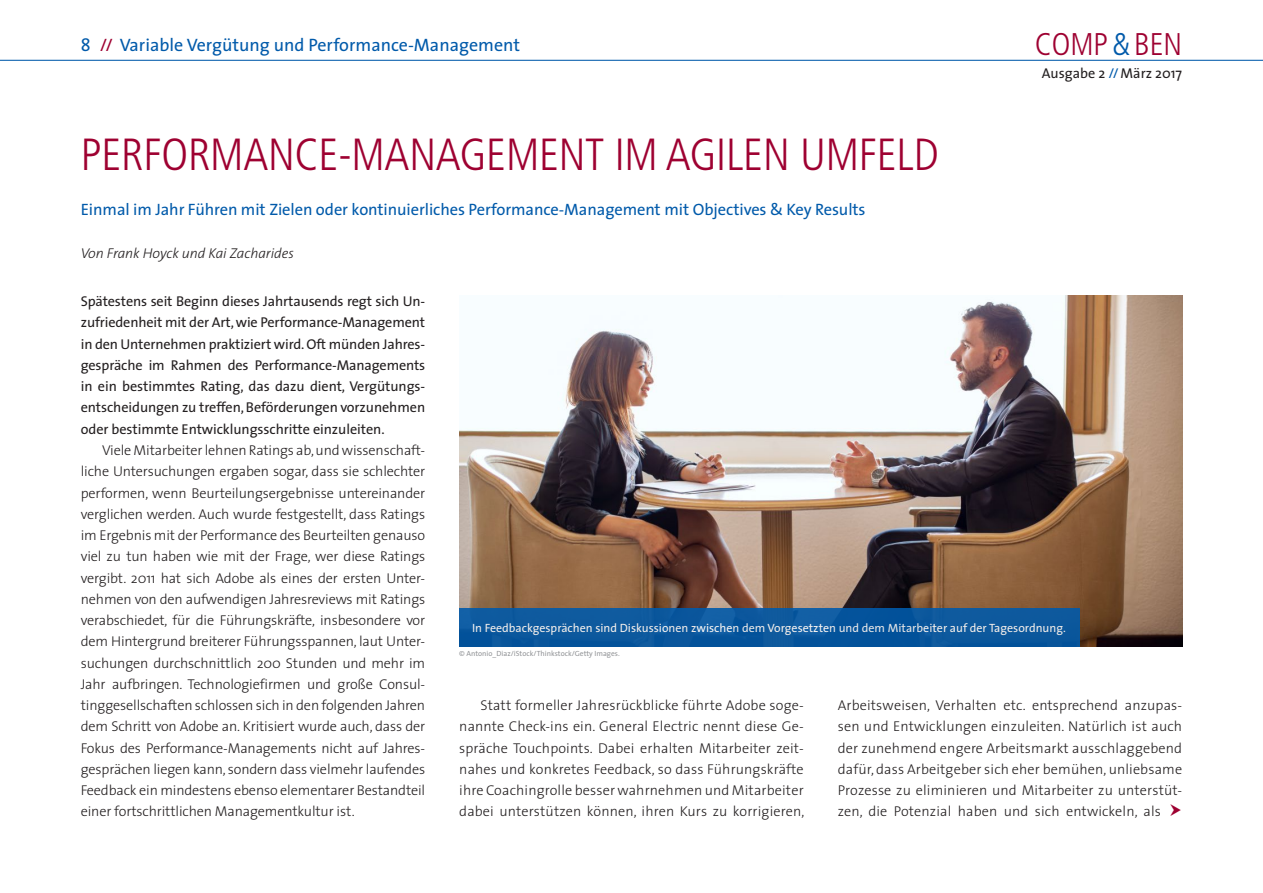
<style>
.page{position:relative;width:1263px;height:893px;background:#fff}
.page>*{position:absolute;margin:0;border:0;box-sizing:border-box;transform-origin:0 0}
.Titel_1{font:300 condensed 45px "Frutiger LT Std";letter-spacing:-.005em;color:#9e0131}
.t1{font:300 condensed 31.35px "Frutiger LT Std";color:#9e0131}
.Seitentitel{font:18px "The Sans";color:#015aaa}
.Titel_2{font:16.5px "The Sans";letter-spacing:-.005em;color:#015aaa}
.Bodytext{font:300 14.25px/21.3px "The Sans";letter-spacing:.01em;color:#231f20;text-align:justify}
.Bodytext_ohne_Einzug{font:14.25px/21.3px "The Sans";letter-spacing:-.005em;color:#231f20;text-align:justify}
.Autor{font:italic 300 14.25px "The Sans";letter-spacing:-.005em;color:#231f20}
.t2{font:12px "The Sans";color:#fff}
.Redakteur_UZ{font:7.5px "The Sans";color:#939598}
.s1{color:#9e0131}
.s2{color:#015aaa}
</style>
<div class="page">
<hr style="left:0;top:60px;width:1263px;height:1px;background:#015aaa">
<img style="left:459px;top:296px;width:723px;height:351px">
<div style="left:459px;top:608px;width:621px;height:39px;background:#0c589d"></div>
<p class="Seitentitel" style="left:81px;top:30px;width:441px">8 <span class="s1">//</span> Variable Vergütung und Performance-Management</p>
<h2 class="t1" style="left:1035px;top:26px;width:149px">COMP<span class="s2">&amp;</span>BEN</h2>
<p class="Bodytext_ohne_Einzug" style="left:1042px;top:63px;width:142px">Ausgabe 2 <span class="s2">//</span> März 2017</p>
<p class="Titel_1" style="left:81px;top:129px;width:860px">PERFORMANCE-MANAGEMENT IM AGILEN UMFELD</p>
<p class="Titel_2" style="left:81px;top:196px;width:786px">Einmal im Jahr Führen mit Zielen oder kontinuierliches Performance-Management mit Objectives &amp; Key Results</p>
<p class="Autor" style="left:81px;top:241px;width:215px">Von Frank Hoyck und Kai Zacharides</p>
<p class="Bodytext_ohne_Einzug" style="left:81px;top:290px;width:346px">Spätestens seit Beginn dieses Jahrtausends regt sich Un&shy;zufriedenheit mit der Art, wie Performance-Management in den Unternehmen praktiziert wird. Oft münden Jahres&shy;gespräche im Rahmen des Performance-Managements in ein bestimmtes Rating, das dazu dient, Vergütungs&shy;entscheidungen zu treffen, Beförderungen vorzunehmen oder bestimmte Entwicklungsschritte einzuleiten.</p>
<p class="Bodytext" style="left:81px;top:439px;width:346px;text-indent:21px">Viele Mitarbeiter lehnen Ratings ab, und wissenschaft&shy;liche Untersuchungen ergaben sogar, dass sie schlechter performen, wenn Beurteilungsergebnisse untereinander verglichen werden. Auch wurde festgestellt, dass Ratings im Ergebnis mit der Performance des Beurteilten genauso viel zu tun haben wie mit der Frage, wer diese Ratings vergibt. 2011 hat sich Adobe als eines der ersten Unter&shy;nehmen von den aufwendigen Jahresreviews mit Ratings verabschiedet, für die Führungskräfte, insbesondere vor dem Hintergrund breiterer Führungsspannen, laut Unter&shy;suchungen durchschnittlich 200 Stunden und mehr im Jahr aufbringen. Technologiefirmen und große Consul&shy;tinggesellschaften schlossen sich in den folgenden Jahren dem Schritt von Adobe an. Kritisiert wurde auch, dass der Fokus des Performance-Managements nicht auf Jahres&shy;gesprächen liegen kann, sondern dass vielmehr laufendes Feedback ein mindestens ebenso elementarer Bestandteil einer fortschrittlichen Managementkultur ist.</p>
<p class="t2" style="left:472px;top:618px;width:595px">In Feedbackgesprächen sind Diskussionen zwischen dem Vorgesetzten und dem Mitarbeiter auf der Tagesordnung.</p>
<p class="Redakteur_UZ" style="left:459px;top:648px;width:162px">© Antonio_Diaz/iStock/Thinkstock/Getty Images.</p>
<p class="Bodytext" style="left:459px;top:694px;width:347px;text-indent:21px">Statt formeller Jahresrückblicke führte Adobe soge&shy;nannte Check-ins ein. General Electric nennt diese Ge&shy;spräche Touchpoints. Dabei erhalten Mitarbeiter zeit&shy;nahes und konkretes Feedback, so dass Führungskräfte ihre Coachingrolle besser wahrnehmen und Mitarbeiter dabei unterstützen können, ihren Kurs zu korrigieren,</p>
<p class="Bodytext" style="left:838px;top:694px;width:346px">Arbeitsweisen, Verhalten etc. entsprechend anzupas&shy;sen und Entwicklungen einzuleiten. Natürlich ist auch der zunehmend engere Arbeitsmarkt ausschlaggebend dafür, dass Arbeitgeber sich eher bemühen, unliebsame Prozesse zu eliminieren und Mitarbeiter zu unterstüt&shy;zen, die Potenzial haben und sich entwickeln, als</p>
</div>
